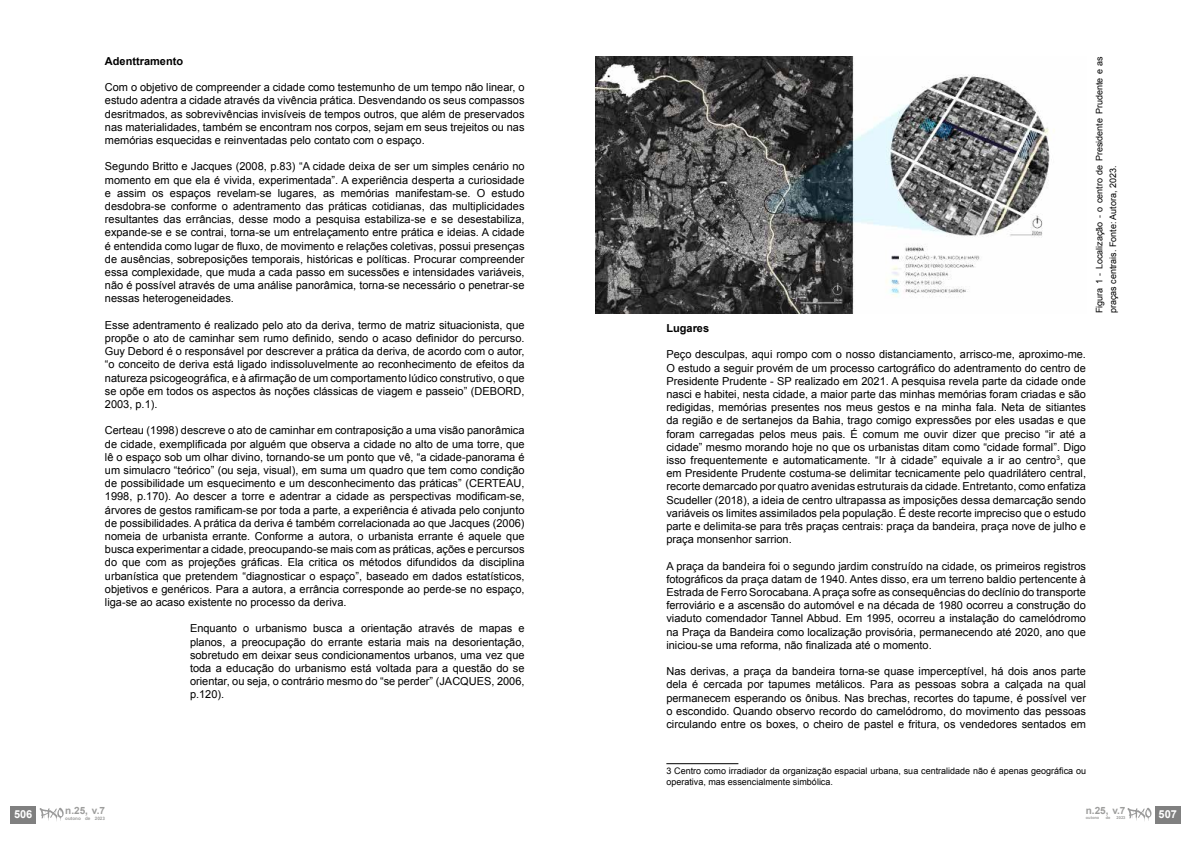
<style>
.page{position:relative;width:1191px;height:842px;background:#fff}
.page>*{position:absolute;margin:0;border:0;box-sizing:border-box;transform-origin:0 0}
.t1{font:11px/13.2px "Arial";color:#000;text-align:justify}
.t2{font:700 11px "Arial";color:#000}
.t3{font:700 11px "Arial";color:#fff}
.t4{font:700 10px "Arial";color:#9d9d9c}
.t5{font:9px/10.8px "Arial";color:#000}
.t6{font:700 4.6px "Arial";color:#9d9d9c}
.t7{font:700 4px "Arial";color:#9d9d9c}
</style>
<div class="page">
<hr style="left:666px;top:763px;width:72px;height:1px;background:#000">
<img style="left:595px;top:57px;width:460px;height:256px">
<div style="left:11px;top:806px;width:25px;height:17px;background:#808080"></div>
<svg style="left:40px;top:808px;width:24px;height:13px"></svg>
<div style="left:1155px;top:806px;width:25px;height:17px;background:#808080"></div>
<svg style="left:1127px;top:808px;width:24px;height:13px"></svg>
<p class="t2" style="left:105px;top:54px;width:80px">Adenttramento</p>
<p class="t1" style="left:105px;top:81px;width:421px">Com o objetivo de compreender a cidade como testemunho de um tempo não linear, o estudo adentra a cidade através da vivência prática. Desvendando os seus compassos desritmados, as sobrevivências invisíveis de tempos outros, que além de preservados nas materialidades, também se encontram nos corpos, sejam em seus trejeitos ou nas memórias esquecidas e reinventadas pelo contato com o espaço.</p>
<p class="t1" style="left:105px;top:160px;width:421px">Segundo Britto e Jacques (2008, p.83) “A cidade deixa de ser um simples cenário no momento em que ela é vivida, experimentada”. A experiência desperta a curiosidade e assim os espaços revelam-se lugares, as memórias manifestam-se. O estudo desdobra-se conforme o adentramento das práticas cotidianas, das multiplicidades resultantes das errâncias, desse modo a pesquisa estabiliza-se e se desestabiliza, expande-se e se contrai, torna-se um entrelaçamento entre prática e ideias. A cidade é entendida como lugar de fluxo, de movimento e relações coletivas, possui presenças de ausências, sobreposições temporais, históricas e políticas. Procurar compreender essa complexidade, que muda a cada passo em sucessões e intensidades variáveis, não é possível através de uma análise panorâmica, torna-se necessário o penetrar-se nessas heterogeneidades.</p>
<p class="t1" style="left:105px;top:318px;width:421px">Esse adentramento é realizado pelo ato da deriva, termo de matriz situacionista, que propõe o ato de caminhar sem rumo definido, sendo o acaso definidor do percurso.<br>Guy Debord é o responsável por descrever a prática da deriva, de acordo com o autor, “o conceito de deriva está ligado indissoluvelmente ao reconhecimento de efeitos da natureza psicogeográfica, e à afirmação de um comportamento lúdico construtivo, o que se opõe em todos os aspectos às noções clássicas de viagem e passeio” (DEBORD, 2003, p.1).</p>
<p class="t1" style="left:105px;top:424px;width:421px">Certeau (1998) descreve o ato de caminhar em contraposição a uma visão panorâmica de cidade, exemplificada por alguém que observa a cidade no alto de uma torre, que lê o espaço sob um olhar divino, tornando-se um ponto que vê, “a cidade-panorama é um simulacro “teórico” (ou seja, visual), em suma um quadro que tem como condição de possibilidade um esquecimento e um desconhecimento das práticas” (CERTEAU, 1998, p.170). Ao descer a torre e adentrar a cidade as perspectivas modificam-se, árvores de gestos ramificam-se por toda a parte, a experiência é ativada pelo conjunto de possibilidades. A prática da deriva é também correlacionada ao que Jacques (2006) nomeia de urbanista errante. Conforme a autora, o urbanista errante é aquele que busca experimentar a cidade, preocupando-se mais com as práticas, ações e percursos do que com as projeções gráficas. Ela critica os métodos difundidos da disciplina urbanística que pretendem “diagnosticar o espaço”, baseado em dados estatísticos, objetivos e genéricos. Para a autora, a errância corresponde ao perde-se no espaço, liga-se ao acaso existente no processo da deriva.</p>
<p class="t1" style="left:190px;top:622px;width:336px">Enquanto o urbanismo busca a orientação através de mapas e planos, a preocupação do errante estaria mais na desorientação, sobretudo em deixar seus condicionamentos urbanos, uma vez que toda a educação do urbanismo está voltada para a questão do se orientar, ou seja, o contrário mesmo do “se perder” (JACQUES, 2006, p.120).</p>
<p class="t3" style="left:14px;top:807px;width:20px">506</p>
<p class="t4" style="left:65px;top:804px;width:41px">n.25, v.7</p>
<p class="t6" style="left:65px;top:815px;width:41px">outono de 2023</p>
<p class="t2" style="left:666px;top:321px;width:44px">Lugares</p>
<p class="t1" style="left:666px;top:348px;width:421px">Peço desculpas, aqui rompo com o nosso distanciamento, arrisco-me, aproximo-me.<br>O estudo a seguir provém de um processo cartográfico do adentramento do centro de Presidente Prudente - SP realizado em 2021. A pesquisa revela parte da cidade onde nasci e habitei, nesta cidade, a maior parte das minhas memórias foram criadas e são redigidas, memórias presentes nos meus gestos e na minha fala. Neta de sitiantes da região e de sertanejos da Bahia, trago comigo expressões por eles usadas e que foram carregadas pelos meus pais. É comum me ouvir dizer que preciso “ir até a cidade” mesmo morando hoje no que os urbanistas ditam como “cidade formal”. Digo isso frequentemente e automaticamente. “Ir à cidade” equivale a ir ao centro<sup>3</sup>, que em Presidente Prudente costuma-se delimitar tecnicamente pelo quadrilátero central, recorte demarcado por quatro avenidas estruturais da cidade. Entretanto, como enfatiza Scudeller (2018), a ideia de centro ultrapassa as imposições dessa demarcação sendo variáveis os limites assimilados pela população. É deste recorte impreciso que o estudo parte e delimita-se para três praças centrais: praça da bandeira, praça nove de julho e praça monsenhor sarrion.</p>
<p class="t1" style="left:666px;top:559px;width:421px">A praça da bandeira foi o segundo jardim construído na cidade, os primeiros registros fotográficos da praça datam de 1940. Antes disso, era um terreno baldio pertencente à Estrada de Ferro Sorocabana. A praça sofre as consequências do declínio do transporte ferroviário e a ascensão do automóvel e na década de 1980 ocorreu a construção do viaduto comendador Tannel Abbud. Em 1995, ocorreu a instalação do camelódromo na Praça da Bandeira como localização provisória, permanecendo até 2020, ano que iniciou-se uma reforma, não finalizada até o momento.</p>
<p class="t1" style="left:666px;top:665px;width:421px">Nas derivas, a praça da bandeira torna-se quase imperceptível, há dois anos parte dela é cercada por tapumes metálicos. Para as pessoas sobra a calçada na qual permanecem esperando os ônibus. Nas brechas, recortes do tapume, é possível ver o escondido. Quando observo recordo do camelódromo, do movimento das pessoas circulando entre os boxes, o cheiro de pastel e fritura, os vendedores sentados em</p>
<p class="t5" style="left:666px;top:766px;width:421px">3 Centro como irradiador da organização espacial urbana, sua centralidade não é apenas geográfica ou operativa, mas essencialmente simbólica.</p>
<p class="t5" style="left:1092px;top:313px;width:259px;line-height:13.5px;rotate:-90deg">Figura 1 - Localização - o centro de Presidente Prudente e as praças centrais. Fonte: Autora, 2023.</p>
<p class="t4" style="left:1085px;top:804px;width:41px">n.25, v.7</p>
<p class="t7" style="left:1085px;top:815px;width:15px">outono</p>
<p class="t7" style="left:1105px;top:815px;width:6px">de</p>
<p class="t7" style="left:1116px;top:815px;width:10px">2023</p>
<p class="t3" style="left:1158px;top:807px;width:20px">507</p>
</div>
